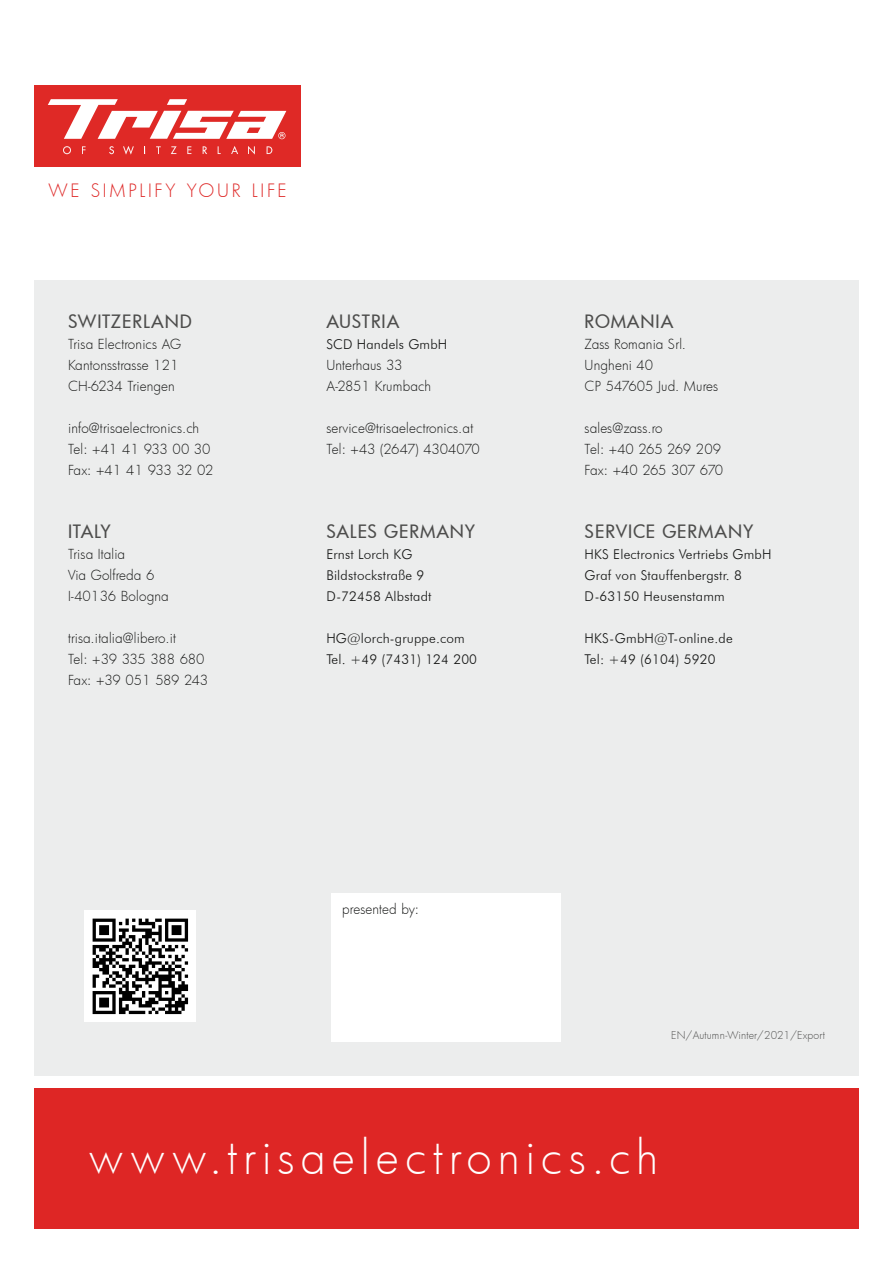
<style>
.page{position:relative;width:893px;height:1263px;background:#fff}
.page>*{position:absolute;margin:0;border:0;box-sizing:border-box;transform-origin:0 0}
._04_Letzte_Seite_www{font:300 45px "Futura";letter-spacing:.135em;color:#fff}
._01_Letzte_Seite_Tit{font:500 18px "Futura";letter-spacing:.05em;color:#4d4d4c}
.t1{font:300 18px "Futura";letter-spacing:.155em;color:#de2625}
._02_Letzte_Seite_Adr{font:300 13.5px "Futura";letter-spacing:.005em;color:#131413}
._02_Letzte_Seite_Adr-2{font:300 13.5px "Futura BT";letter-spacing:.015em;color:#131413}
._02_Letzte_Seite_Adr-3{font:300 13.5px "Futura";letter-spacing:-.02em;color:#131413}
._02_Letzte_Seite_Adr-4{font:300 13.5px "Futura";letter-spacing:-.025em;color:#131413}
._02_Letzte_Seite_Adr-5{font:300 13.5px "Futura";letter-spacing:-.03em;color:#131413}
._02_Letzte_Seite_Adr-6{font:300 13.5px "Futura";letter-spacing:-.015em;color:#131413}
._02_Letzte_Seite_Adr-7{font:300 13.5px "Futura";letter-spacing:-.035em;color:#131413}
._05_Einstieg_Pagina{font:300 10.5px "Futura";letter-spacing:.015em;color:#4d4d4c}
</style>
<div class="page">
<div style="left:34px;top:1089px;width:825px;height:140px;background:#de2625"></div>
<div style="left:34px;top:281px;width:825px;height:795px;background:#eceded"></div>
<div style="left:332px;top:893px;width:229px;height:149px;background:#fff"></div>
<div style="left:34px;top:85px;width:266px;height:81px;background:#df2926"></div>
<svg style="left:109px;top:146px;width:5px;height:8px"></svg>
<svg style="left:123px;top:146px;width:11px;height:9px"></svg>
<svg style="left:156px;top:146px;width:5px;height:8px"></svg>
<svg style="left:171px;top:146px;width:6px;height:8px"></svg>
<svg style="left:187px;top:146px;width:4px;height:8px"></svg>
<svg style="left:203px;top:146px;width:4px;height:8px"></svg>
<svg style="left:231px;top:146px;width:7px;height:8px"></svg>
<svg style="left:248px;top:146px;width:7px;height:8px"></svg>
<svg style="left:267px;top:146px;width:5px;height:8px"></svg>
<svg style="left:63px;top:146px;width:8px;height:8px"></svg>
<svg style="left:82px;top:146px;width:4px;height:8px"></svg>
<svg style="left:48px;top:99px;width:238px;height:40px"></svg>
<div style="left:85px;top:911px;width:111px;height:111px;background:#fff"></div>
<div style="left:89px;top:915px;width:102px;height:102px;background:linear-gradient(to right,#fff,#fff)"></div>
<svg style="left:93px;top:918px;width:95px;height:96px"></svg>
<p class="t1" style="left:48px;top:178px;width:240px">WE SIMPLIFY YOUR LIFE</p>
<p class="_01_Letzte_Seite_Tit" style="left:68px;top:309px;width:125px">SWITZERLAND</p>
<p class="_02_Letzte_Seite_Adr" style="left:68px;top:335px;width:115px">Trisa Electronics AG</p>
<p class="_02_Letzte_Seite_Adr" style="left:68px;top:356px;width:112px">Kantonsstrasse 121</p>
<p class="_02_Letzte_Seite_Adr" style="left:68px;top:377px;width:108px">CH-6234 Triengen</p>
<p class="_02_Letzte_Seite_Adr" style="left:68px;top:419px;width:133px">info@trisaelectronics.ch</p>
<p class="_02_Letzte_Seite_Adr" style="left:68px;top:440px;width:144px">Tel: +41 41 933 00 30</p>
<p class="_02_Letzte_Seite_Adr-4" style="left:68px;top:461px;width:147px">Fax: +41 41 933 32 02</p>
<p class="_01_Letzte_Seite_Tit" style="left:68px;top:519px;width:44px">ITALY</p>
<p class="_02_Letzte_Seite_Adr" style="left:68px;top:545px;width:59px">Trisa Italia</p>
<p class="_02_Letzte_Seite_Adr" style="left:68px;top:566px;width:88px">Via Golfreda 6</p>
<p class="_02_Letzte_Seite_Adr" style="left:68px;top:587px;width:102px">I-40136 Bologna</p>
<p class="_02_Letzte_Seite_Adr" style="left:68px;top:629px;width:109px">trisa.italia@libero.it</p>
<p class="_02_Letzte_Seite_Adr-3" style="left:68px;top:650px;width:138px">Tel: +39 335 388 680</p>
<p class="_02_Letzte_Seite_Adr-5" style="left:68px;top:671px;width:142px">Fax: +39 051 589 243</p>
<p class="_01_Letzte_Seite_Tit" style="left:326px;top:309px;width:74px">AUSTRIA</p>
<p class="_02_Letzte_Seite_Adr-2" style="left:326px;top:336px;width:123px">SCD Handels GmbH</p>
<p class="_02_Letzte_Seite_Adr" style="left:326px;top:356px;width:78px">Unterhaus 33</p>
<p class="_02_Letzte_Seite_Adr" style="left:326px;top:377px;width:106px">A-2851 Krumbach</p>
<p class="_02_Letzte_Seite_Adr" style="left:326px;top:419px;width:148px">service@trisaelectronics.at</p>
<p class="_02_Letzte_Seite_Adr-3" style="left:326px;top:440px;width:155px">Tel: +43 (2647) 4304070</p>
<p class="_01_Letzte_Seite_Tit" style="left:326px;top:519px;width:150px">SALES GERMANY</p>
<p class="_02_Letzte_Seite_Adr-2" style="left:326px;top:546px;width:88px">Ernst Lorch KG</p>
<p class="_02_Letzte_Seite_Adr-2" style="left:326px;top:567px;width:100px">Bildstockstraße 9</p>
<p class="_02_Letzte_Seite_Adr-2" style="left:326px;top:588px;width:107px">D-72458 Albstadt</p>
<p class="_02_Letzte_Seite_Adr-2" style="left:326px;top:630px;width:140px">HG@lorch-gruppe.com</p>
<p class="_02_Letzte_Seite_Adr-2" style="left:326px;top:651px;width:152px">Tel. +49 (7431) 124 200</p>
<p class="_02_Letzte_Seite_Adr" style="left:342px;top:900px;width:78px">presented by:</p>
<p class="_01_Letzte_Seite_Tit" style="left:585px;top:309px;width:90px">ROMANIA</p>
<p class="_02_Letzte_Seite_Adr" style="left:585px;top:335px;width:103px">Zass Romania Srl.</p>
<p class="_02_Letzte_Seite_Adr" style="left:585px;top:356px;width:70px">Ungheni 40</p>
<p class="_02_Letzte_Seite_Adr" style="left:585px;top:377px;width:135px">CP 547605 Jud. Mures</p>
<p class="_02_Letzte_Seite_Adr" style="left:585px;top:419px;width:79px">sales@zass.ro</p>
<p class="_02_Letzte_Seite_Adr-6" style="left:585px;top:440px;width:138px">Tel: +40 265 269 209</p>
<p class="_02_Letzte_Seite_Adr-7" style="left:585px;top:461px;width:140px">Fax: +40 265 307 670</p>
<p class="_01_Letzte_Seite_Tit" style="left:585px;top:519px;width:170px">SERVICE GERMANY</p>
<p class="_02_Letzte_Seite_Adr-2" style="left:585px;top:546px;width:188px">HKS Electronics Vertriebs GmbH</p>
<p class="_02_Letzte_Seite_Adr-2" style="left:585px;top:567px;width:159px">Graf von Stauffenbergstr. 8</p>
<p class="_02_Letzte_Seite_Adr-2" style="left:585px;top:588px;width:142px">D-63150 Heusenstamm</p>
<p class="_02_Letzte_Seite_Adr-2" style="left:585px;top:630px;width:150px">HKS-GmbH@T-online.de</p>
<p class="_02_Letzte_Seite_Adr-2" style="left:585px;top:651px;width:132px">Tel: +49 (6104) 5920</p>
<p class="_05_Einstieg_Pagina" style="left:671px;top:1028px;width:155px">EN/Autumn-Winter/2021/Export</p>
<p class="_04_Letzte_Seite_www" style="left:89px;top:1128px;width:570px">www.trisaelectronics.ch</p>
</div>
